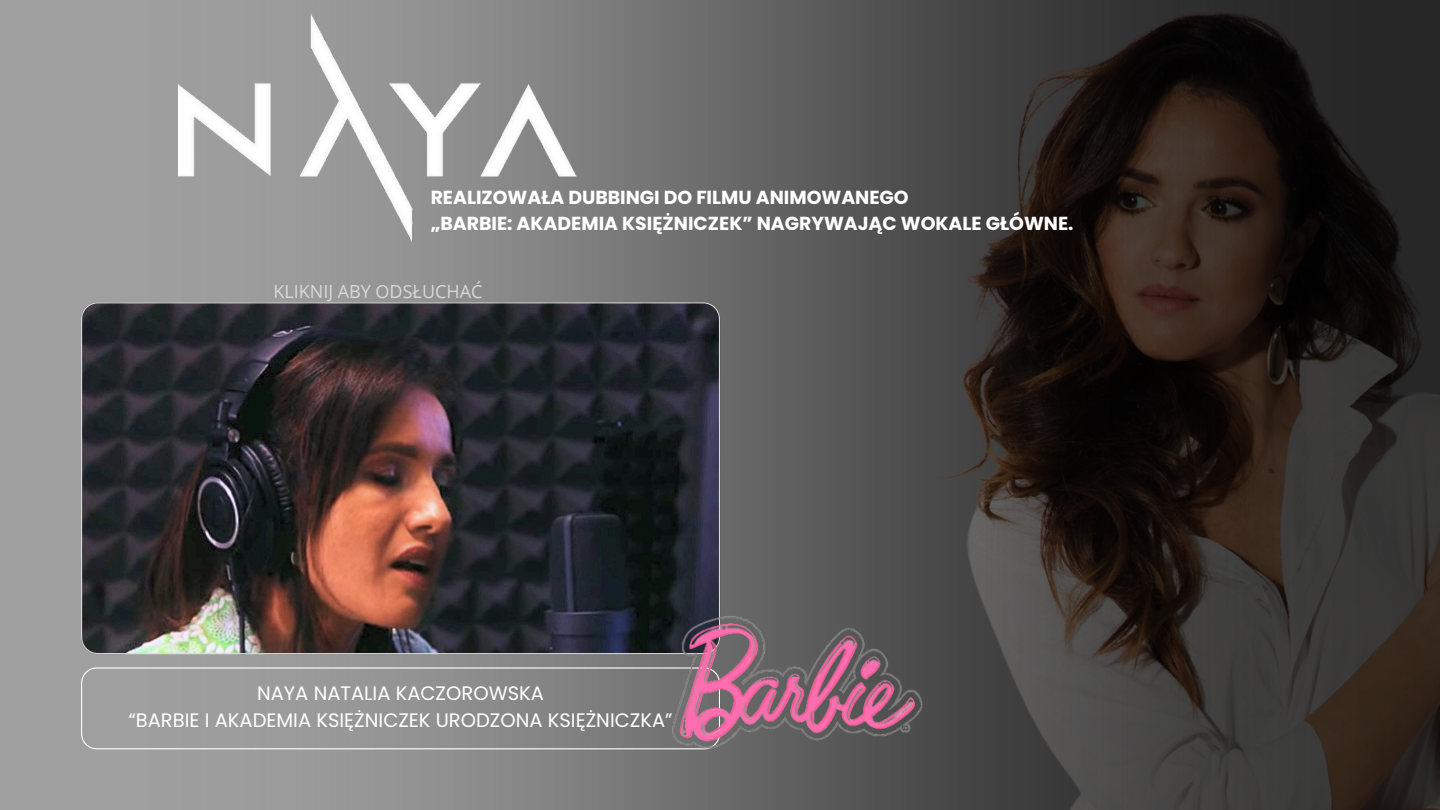
<style>
.page{position:relative;width:1440px;height:810px;background:#9f9f9f}
.page>*{position:absolute;margin:0;border:0;box-sizing:border-box;transform-origin:0 0}
.t1{font:19.5px "Poppins";color:#fff}
.t2{font:700 18.9px/25.8px "Poppins";color:#fff}
.t3{font:18px "Open Sans";color:#d9d9d9}
</style>
<div class="page">
<img style="left:94px;top:0;width:1346px;height:810px">
<svg style="left:81px;top:667px;width:589px;height:82px"></svg>
<img style="left:179px;top:0;width:398px;height:302px">
<svg style="left:81px;top:302px;width:639px;height:352px;background:#373032"></svg>
<img style="left:670px;top:613px;width:253px;height:136px">
<p class="t2" style="left:431px;top:185px;width:644px">REALIZOWAŁA DUBBINGI DO FILMU ANIMOWANEGO<br>„BARBIE: AKADEMIA KSIĘŻNICZEK” NAGRYWAJĄC WOKALE GŁÓWNE.</p>
<h1 class="t3" style="left:273px;top:279px;width:211px">KLIKNIJ ABY ODSŁUCHAĆ</h1>
<p class="t1" style="left:257px;top:680px;width:288px">NAYA NATALIA KACZOROWSKA</p>
<p class="t1" style="left:128px;top:707px;width:546px">“BARBIE I AKADEMIA KSIĘŻNICZEK URODZONA KSIĘŻNICZKA”</p>
</div>
